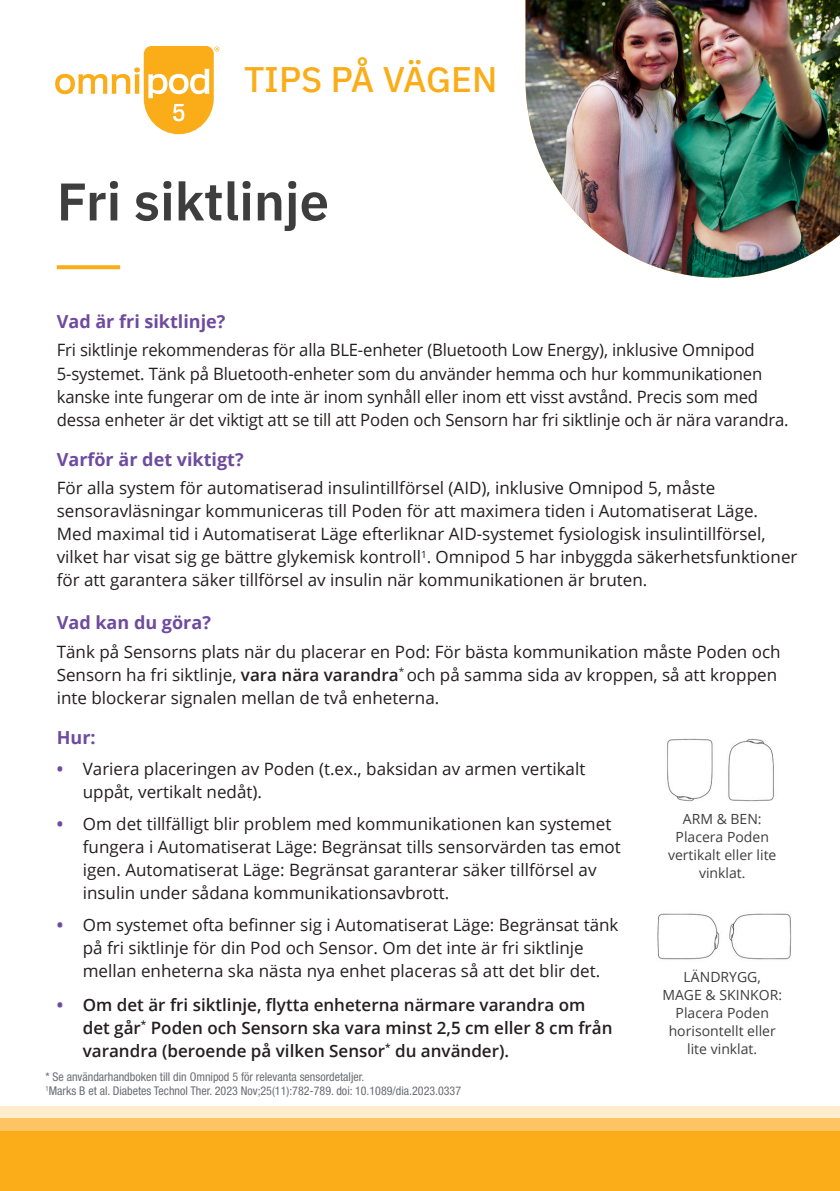
<style>
.page{position:relative;width:840px;height:1191px;background:#fff}
.page>*{position:absolute;margin:0;border:0;box-sizing:border-box;transform-origin:0 0}
.t1{font:600 52.8px "IBM Plex Sans";color:#3e3e3f}
.t2{font:500 35.4px "IBM Plex Sans";letter-spacing:-.005em;color:#faad19}
.t3{font:700 18px "Open Sans";color:#6e4b9e}
.t4{font:17px/23px "Open Sans";color:#231f20}
.t5{font:600 17px/23px "Open Sans";color:#231f20}
.Semibold_Copy{font:14px/18px "Open Sans";color:#3e3e3f;text-align:center}
.Body_Copy{font:14px/18px "Open Sans";color:#3e3e3f;text-align:center}
.t6{font:condensed 12px "Helvetica Neue LT Std";color:#6c6d70}
.s1{font-weight:600}
.s2{font-weight:700;color:#6e4b9e}
</style>
<div class="page">
<div style="left:0;top:1106px;width:839px;height:82px;background:#feeccd"></div>
<div style="left:0;top:1118px;width:839px;height:73px;background:#fec463"></div>
<div style="left:0;top:1131px;width:839px;height:60px;background:#faad19"></div>
<img style="left:525px;top:0;width:314px;height:278px">
<svg style="left:57px;top:265px;width:63px;height:4px"></svg>
<svg style="left:55px;top:46px;width:164px;height:88px"></svg>
<img style="left:667px;top:738px;width:107px;height:64px">
<img style="left:657px;top:913px;width:135px;height:47px">
<p class="t2" style="left:244px;top:51px;width:255px">TIPS PÅ VÄGEN</p>
<p class="t1" style="left:57px;top:160px;width:274px">Fri siktlinje</p>
<p class="t3" style="left:57px;top:308px;width:170px">Vad är fri siktlinje?</p>
<p class="t4" style="left:57px;top:338px;width:733px">Fri siktlinje rekommenderas för alla BLE-enheter (Bluetooth Low Energy), inklusive Omnipod 5-systemet. Tänk på Bluetooth-enheter som du använder hemma och hur kommunikationen kanske inte fungerar om de inte är inom synhåll eller inom ett visst avstånd. Precis som med dessa enheter är det viktigt att se till att Poden och Sensorn har fri siktlinje och är nära varandra.</p>
<p class="t3" style="left:57px;top:446px;width:188px">Varför är det viktigt?</p>
<p class="t4" style="left:57px;top:476px;width:741px">För alla system för automatiserad insulintillförsel (AID), inklusive Omnipod 5, måste sensoravläsningar kommuniceras till Poden för att maximera tiden i Automatiserat Läge.<br>Med maximal tid i Automatiserat Läge efterliknar AID-systemet fysiologisk insulintillförsel, vilket har visat sig ge bättre glykemisk kontroll<sup>1</sup>. Omnipod 5 har inbyggda säkerhetsfunktioner för att garantera säker tillförsel av insulin när kommunikationen är bruten.</p>
<p class="t3" style="left:57px;top:610px;width:156px">Vad kan du göra?</p>
<p class="t4" style="left:57px;top:640px;width:725px">Tänk på Sensorns plats när du placerar en Pod: För bästa kommunikation måste Poden och<br>Sensorn ha fri siktlinje, <span class="s1">vara nära varandra</span><sup>*</sup> och på samma sida av kroppen, så att kroppen inte blockerar signalen mellan de två enheterna.</p>
<p class="t3" style="left:57px;top:724px;width:40px">Hur:</p>
<p class="t4" style="left:83px;top:757px;width:504px;text-indent:-26px"><span class="s2">•</span> Variera placeringen av Poden (t.ex., baksidan av armen vertikalt uppåt, vertikalt nedåt).</p>
<p class="t4" style="left:83px;top:812px;width:539px;text-indent:-26px"><span class="s2">•</span> Om det tillfälligt blir problem med kommunikationen kan systemet fungera i Automatiserat Läge: Begränsat tills sensorvärden tas emot igen. Automatiserat Läge: Begränsat garanterar säker tillförsel av insulin under sådana kommunikationsavbrott.</p>
<p class="t4" style="left:57px;top:912px;width:563px;text-align:center"><span class="s2">•</span> Om systemet ofta befinner sig i Automatiserat Läge: Begränsat tänk på fri siktlinje för din Pod och Sensor. Om det inte är fri siktlinje<br>mellan enheterna ska nästa nya enhet placeras så att det blir det.</p>
<p class="t5" style="left:83px;top:993px;width:531px;text-indent:-26px"><span class="s2">•</span> Om det är fri siktlinje, flytta enheterna närmare varandra om det går<sup>*</sup> Poden och Sensorn ska vara minst 2,5 cm eller 8 cm från varandra (beroende på vilken Sensor<sup>*</sup> du använder).</p>
<p class="Semibold_Copy" style="left:667px;top:809px;width:110px">ARM &amp; BEN:<br>Placera Poden vertikalt eller lite vinklat.</p>
<p class="Semibold_Copy" style="left:662px;top:967px;width:121px">LÄNDRYGG,<br>MAGE &amp; SKINKOR:</p>
<p class="Body_Copy" style="left:668px;top:1003px;width:109px">Placera Poden horisontellt eller lite vinklat.</p>
<p class="t6" style="left:45px;top:1069px;width:320px">* Se användarhandboken till din Omnipod 5 för relevanta sensordetaljer.</p>
<p class="t6" style="left:45px;top:1084px;width:417px"><sup>1</sup>Marks B et al. Diabetes Technol Ther. 2023 Nov;25(11):782-789. doi: 10.1089/dia.2023.0337</p>
</div>
